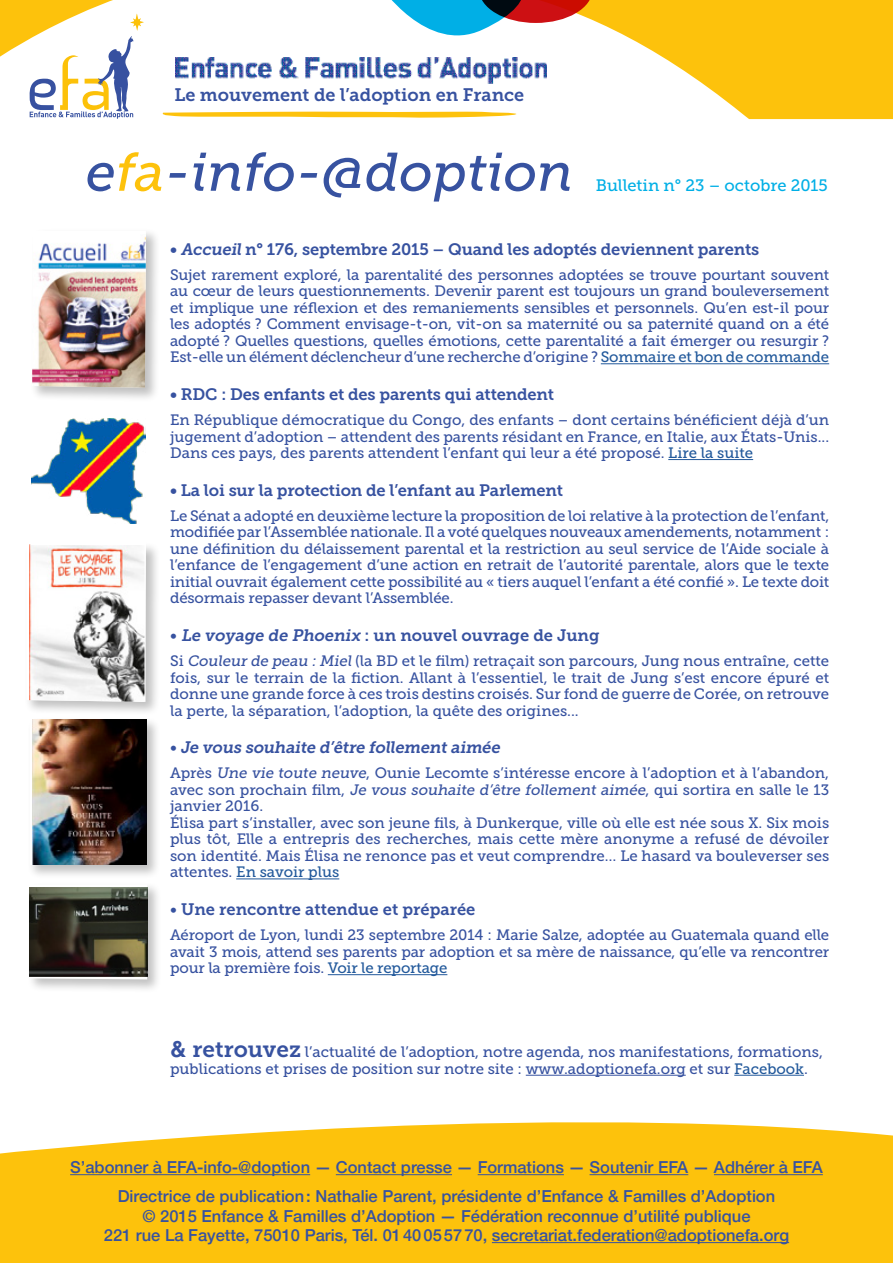
<style>
.page{position:relative;width:893px;height:1263px;background:#fff}
.page>*{position:absolute;margin:0;border:0;box-sizing:border-box;transform-origin:0 0}
.t1{font:italic 54px "Museo Slab 500";letter-spacing:-.005em;color:#3752a0}
.t2{font:18px "Museo Slab 700";color:#3752a0}
.t3{font:500 16.5px/28.3px "Helvetica Neue";color:#3752a0;text-align:center}
.t4{font:16.5px "Museo Slab 700";letter-spacing:-.01em;color:#3752a0}
.t5{font:italic 16.5px "Museo Slab 700";color:#3752a0}
.t6{font:16.5px "Museo Slab 500";color:#00afe6}
.t7{font:15px/16.5px "Museo Slab 500";color:#3752a0;text-align:justify}
.s1{color:#fdc20c}
.s2{font-style:italic}
.s3{color:#22599b}
.s4{font-family:"Museo Slab 500"}
.s5{font-family:"Museo Slab 500";font-style:normal}
.s6{font-family:"Helvetica";font-weight:700;font-size:22.5px}
.s7{font-family:"Museo Slab 700";font-size:22.5px}
</style>
<div class="page">
<svg style="left:0;top:1122px;width:893px;height:141px;background:#fcc51b"></svg>
<hr style="left:70px;top:1174px;width:240px;height:1px;background:#3752a0">
<hr style="left:336px;top:1174px;width:116px;height:1px;background:#3752a0">
<hr style="left:478px;top:1174px;width:86px;height:1px;background:#3752a0">
<hr style="left:590px;top:1174px;width:98px;height:1px;background:#3752a0">
<hr style="left:714px;top:1174px;width:109px;height:1px;background:#3752a0">
<hr style="left:492px;top:1242px;width:297px;height:1px;background:#3752a0">
<svg style="left:0;top:0;width:893px;height:119px"></svg>
<svg style="left:160px;top:111px;width:367px;height:7px"></svg>
<svg style="left:380px;top:0;width:212px;height:55px"></svg>
<hr style="left:601px;top:363px;width:228px;height:1px;background:#22599b">
<hr style="left:668px;top:459px;width:85px;height:1px;background:#22599b">
<hr style="left:236px;top:878px;width:103px;height:1px;background:#22599b">
<hr style="left:328px;top:974px;width:119px;height:1px;background:#22599b">
<hr style="left:526px;top:1075px;width:160px;height:1px;background:#3752a0">
<hr style="left:734px;top:1075px;width:70px;height:1px;background:#22599b">
<img style="left:175px;top:57px;width:372px;height:27px">
<div style="left:27px;top:717px;width:134px;height:162px;background:#000;opacity:.25"></div>
<svg style="left:30px;top:719px;width:3px;height:146px"></svg>
<img style="left:33px;top:719px;width:114px;height:146px">
<div style="left:24px;top:542px;width:136px;height:174px;background:#000;opacity:.25"></div>
<svg style="left:26px;top:544px;width:120px;height:158px"></svg>
<img style="left:29px;top:544px;width:115px;height:158px">
<div style="left:31px;top:396px;width:115px;height:148px;background:#fff"></div>
<img style="left:31px;top:418px;width:114px;height:105px">
<div style="left:30px;top:228px;width:130px;height:174px;background:#000;opacity:.25"></div>
<img style="left:32px;top:234px;width:114px;height:154px">
<div style="left:27px;top:882px;width:134px;height:112px;background:#000;opacity:.25"></div>
<svg style="left:30px;top:884px;width:117px;height:95px"></svg>
<img style="left:30px;top:887px;width:117px;height:90px">
<p class="t2" style="left:174px;top:84px;width:351px">Le mouvement de l’adoption en France</p>
<h1 class="t1" style="left:86px;top:142px;width:489px">e<span class="s1">fa</span>-info-@doption</h1>
<p class="t6" style="left:596px;top:176px;width:233px">Bulletin n° 23 – octobre 2015</p>
<p class="t4" style="left:170px;top:240px;width:591px">• <span class="s2">Accueil</span>n° 176, septembre 2015 – Quand les adoptés deviennent parents</p>
<p class="t7" style="left:170px;top:266px;width:661px">Sujet rarement exploré, la parentalité des personnes adoptées se trouve pourtant souvent au cœur de leurs questionnements. Devenir parent est toujours un grand bouleversement et implique une réflexion et des remaniements sensibles et personnels. Qu’en est-il pour les adoptés ? Comment envisage-t-on, vit-on sa maternité ou sa paternité quand on a été adopté ? Quelles questions, quelles émotions, cette parentalité a fait émerger ou resurgir ?<br>Est-elle un élément déclencheur d’une recherche d’origine ? <span class="s3">Sommaire et bon de commande</span></p>
<p class="t4" style="left:170px;top:385px;width:386px">• RDC : Des enfants et des parents qui attendent</p>
<p class="t7" style="left:170px;top:412px;width:661px">En République démocratique du Congo, des enfants – dont certains bénéficient déjà d’un jugement d’adoption – attendent des parents résidant en France, en Italie, aux États-Unis...<br>Dans ces pays, des parents attendent l’enfant qui leur a été proposé. <span class="s3">Lire la suite</span></p>
<p class="t4" style="left:170px;top:481px;width:394px">• La loi sur la protection de l’enfant au Parlement</p>
<p class="t7" style="left:170px;top:507px;width:661px">Le Sénat a adopté en deuxième lecture la proposition de loi relative à la protection de l’enfant, modifiée par l’Assemblée nationale. Il a voté quelques nouveaux amendements, notamment : une définition du délaissement parental et la restriction au seul service de l’Aide sociale à l’enfance de l’engagement d’une action en retrait de l’autorité parentale, alors que le texte initial ouvrait également cette possibilité au « tiers auquel l’enfant a été confié ». Le texte doit désormais repasser devant l’Assemblée.</p>
<p class="t4" style="left:170px;top:626px;width:431px"><span class="s4">•</span> <span class="s2">Le voyage de Phoenix</span> : un nouvel ouvrage de Jung</p>
<p class="t7" style="left:170px;top:653px;width:661px">Si <span class="s2">Couleur de peau : Miel</span> (la BD et le film) retraçait son parcours, Jung nous entraîne, cette fois, sur le terrain de la fiction. Allant à l’essentiel, le trait de Jung s’est encore épuré et donne une grande force à ces trois destins croisés. Sur fond de guerre de Corée, on retrouve la perte, la séparation, l’adoption, la quête des origines...</p>
<p class="t5" style="left:170px;top:738px;width:334px"><span class="s5">•</span> Je vous souhaite d’être follement aimée</p>
<p class="t7" style="left:170px;top:765px;width:661px;text-align:left">Après <span class="s2">Une vie toute neuve</span>, Ounie Lecomte s’intéresse encore à l’adoption et à l’abandon, avec son prochain film, <span class="s2">Je vous souhaite d’être follement aimée</span>, qui sortira en salle le 13 janvier 2016.<br>Élisa part s’installer, avec son jeune fils, à Dunkerque, ville où elle est née sous X. Six mois plus tôt, Elle a entrepris des recherches, mais cette mère anonyme a refusé de dévoiler son identité. Mais Élisa ne renonce pas et veut comprendre… Le hasard va bouleverser ses attentes. <span class="s3">En savoir plus</span></p>
<p class="t4" style="left:170px;top:900px;width:307px"><span class="s4">•</span> Une rencontre attendue et préparée</p>
<p class="t7" style="left:170px;top:927px;width:661px">Aéroport de Lyon, lundi 23 septembre 2014 : Marie Salze, adoptée au Guatemala quand elle avait 3 mois, attend ses parents par adoption et sa mère de naissance, qu’elle va rencontrer pour la première fois. <span class="s3">Voir le reportage</span></p>
<p class="t7" style="left:170px;top:1044px;width:654px"><span class="s6">&amp;</span> <span class="s7">retrouvez</span> l’actualité de l’adoption, notre agenda, nos manifestations, formations, publications et prises de position sur notre site : www.adoptionefa.org et sur <span class="s3">Facebook</span>.</p>
<p class="t3" style="left:70px;top:1153px;width:754px">S’abonner à EFA-info-@doption — Contact presse — Formations — Soutenir EFA — Adhérer à EFA<br>Directrice de publication: Nathalie Parent, présidente d’Enfance &amp; Familles d’Adoption</p>
<p class="t3" style="left:104px;top:1205px;width:687px;line-height:19.8px">© 2015 Enfance &amp; Familles d’Adoption — Fédération reconnue d’utilité publique<br>221 rue La Fayette, 75010 Paris, Tél. 0140055770, secretariat.federation@adoptionefa.org</p>
</div>
